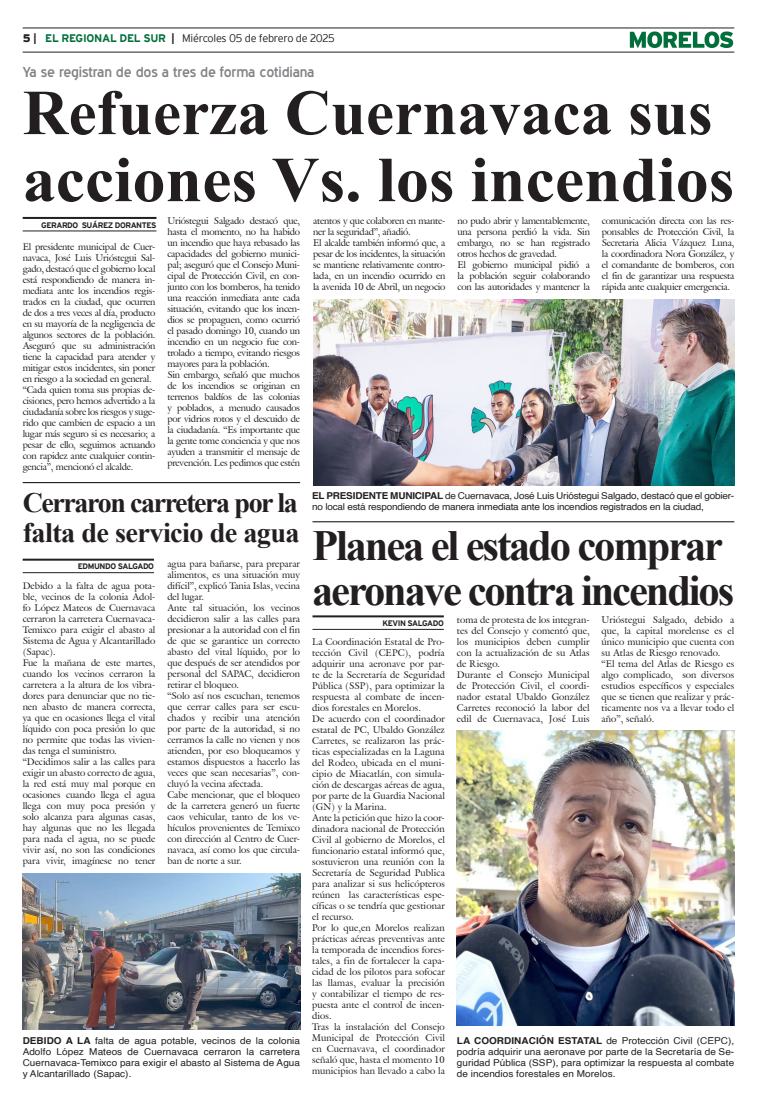
<style>
.page{position:relative;width:757px;height:1106px;background:#fff}
.page>*{position:absolute;margin:0;border:0;box-sizing:border-box;transform-origin:0 0}
.Cabeza_01{font:700 64px "Times New Roman";color:#231f20}
.Cabeza_02{font:700 43px "Times New Roman";letter-spacing:-.05em;color:#231f20}
.Cabeza_03{font:700 28px "Times New Roman";letter-spacing:-.05em;color:#231f20}
.Cabeza_03-2{font:700 28px "Times New Roman";letter-spacing:-.02em;color:#231f20}
.Balazo_01{font:14px "Blue Highway";letter-spacing:-.015em;color:#808285;scale:1.05 1}
.t1{font:300 11px "Interstate";letter-spacing:-.025em;color:#231f20}
.t2{font:9.5px/11px "Galliard IT Cby BT";color:#231f20;text-align:justify}
.Pie_de_foto{font:9.5px/11px "Helvetica";letter-spacing:-.02em;color:#231f20;text-align:justify;scale:1.05 1}
.t3{font:9.5px/11px "Galliard IT Cby BT";letter-spacing:-.02em;color:#231f20}
.t4{font:700 8px "Interstate";letter-spacing:-.05em;color:#231f20}
.s1{font-weight:900}
.s2{font-weight:700}
.s3{font-weight:700;color:#006f3c}
</style>
<div class="page">
<hr style="left:23px;top:28px;width:711px;height:1px;background:#231f20">
<hr style="left:23px;top:52px;width:711px;height:1px;background:#231f20">
<svg style="left:630px;top:31px;width:103px;height:17px"></svg>
<hr style="left:23px;top:217px;width:133px;height:2px;background:#231f20">
<hr style="left:23px;top:230px;width:133px;height:1px;background:#231f20">
<hr style="left:23px;top:558px;width:131px;height:2px;background:#231f20">
<hr style="left:23px;top:572px;width:131px;height:1px;background:#231f20">
<hr style="left:23px;top:482px;width:277px;height:1px;background:#000">
<hr style="left:312px;top:615px;width:132px;height:2px;background:#231f20">
<hr style="left:312px;top:629px;width:132px;height:1px;background:#231f20">
<hr style="left:312px;top:521px;width:422px;height:1px;background:#000">
<img style="left:313px;top:300px;width:421px;height:185px">
<img style="left:457px;top:731px;width:277px;height:294px">
<img style="left:23px;top:873px;width:277px;height:156px">
<p class="t1" style="left:23px;top:32px;width:313px"><span class="s1">5</span> <span class="s2">|</span> <span class="s3">EL REGIONAL DEL SUR</span> <span class="s2">|</span> Miércoles 05 de febrero de 2025</p>
<p class="Balazo_01" style="left:23px;top:63px;width:279px">Ya se registran de dos a tres de forma cotidiana</p>
<p class="Cabeza_01" style="left:23px;top:66px;width:691px">Refuerza Cuernavaca sus</p>
<p class="Cabeza_01" style="left:23px;top:133px;width:713px">acciones Vs. los incendios</p>
<p class="t4" style="left:41px;top:220px;width:117px">GERARDO SUÁREZ DORANTES</p>
<p class="t2" style="left:167px;top:215px;width:134px">Urióstegui Salgado destacó que, hasta el momento, no ha habido un incendio que haya rebasado las capacidades del gobierno munici&shy;pal; aseguró que el Consejo Muni&shy;cipal de Protección Civil, en con&shy;junto con los bomberos, ha tenido una reacción inmediata ante cada situación, evitando que los incen&shy;dios se propaguen, como ocurrió el pasado domingo 10, cuando un incendio en un negocio fue con&shy;trolado a tiempo, evitando riesgos mayores para la población.</p>
<p class="t2" style="left:167px;top:369px;width:134px">Sin embargo, señaló que muchos de los incendios se originan en terrenos baldíos de las colonias y poblados, a menudo causados por vidrios rotos y el descuido de la ciudadanía. “Es importante que la gente tome conciencia y que nos ayuden a transmitir el mensaje de prevención. Les pedimos que estén</p>
<p class="t2" style="left:602px;top:215px;width:134px">comunicación directa con las res&shy;ponsables de Protección Civil, la Secretaria Alicia Vázquez Luna, la coordinadora Nora González, y el comandante de bomberos, con el fin de garantizar una respuesta rápida ante cualquier emergencia.</p>
<p class="t3" style="left:313px;top:215px;width:134px">atentos y que colaboren en mante&shy;ner la seguridad”, añadió.</p>
<p class="t2" style="left:313px;top:237px;width:134px">El alcalde también informó que, a pesar de los incidentes, la situación se mantiene relativamente contro&shy;lada, en un incendio ocurrido en la avenida 10 de Abril, un negocio</p>
<p class="t2" style="left:457px;top:215px;width:134px">no pudo abrir y lamentablemente, una persona perdió la vida. Sin embargo, no se han registrado otros hechos de gravedad.</p>
<p class="t2" style="left:457px;top:259px;width:134px">El gobierno municipal pidió a la población seguir colaborando con las autoridades y mantener la</p>
<p class="t2" style="left:23px;top:241px;width:134px">El presidente municipal de Cuer&shy;navaca, José Luis Urióstegui Sal&shy;gado, destacó que el gobierno local está respondiendo de manera in&shy;mediata ante los incendios regis&shy;trados en la ciudad, que ocurren de dos a tres veces al día, producto en su mayoría de la negligencia de algunos sectores de la población.<br>Aseguró que su administración tiene la capacidad para atender y mitigar estos incidentes, sin poner en riesgo a la sociedad en general.</p>
<p class="t2" style="left:23px;top:384px;width:134px">“Cada quien toma sus propias de&shy;cisiones, pero hemos advertido a la ciudadanía sobre los riesgos y suge&shy;rido que cambien de espacio a un lugar más seguro si es necesario; a pesar de ello, seguimos actuando con rapidez ante cualquier contin&shy;gencia”, mencionó el alcalde.</p>
<p class="Cabeza_03" style="left:23px;top:483px;width:277px">Cerraron carretera por la</p>
<p class="Cabeza_03-2" style="left:23px;top:513px;width:279px">falta de servicio de agua</p>
<p class="t4" style="left:78px;top:562px;width:78px">EDMUNDO SALGADO</p>
<p class="t2" style="left:167px;top:558px;width:134px">agua para bañarse, para preparar alimentos, es una situación muy difícil”, explicó Tania Islas, vecina del lugar.</p>
<p class="t2" style="left:167px;top:602px;width:134px">Ante tal situación, los vecinos decidieron salir a las calles para presionar a la autoridad con el fin de que se garantice un correcto abasto del vital líquido, por lo que después de ser atendidos por personal del SAPAC, decidieron retirar el bloqueo.</p>
<p class="t2" style="left:167px;top:690px;width:134px">“Solo así nos escuchan, tenemos que cerrar calles para ser escu&shy;chados y recibir una atención por parte de la autoridad, si no cerramos la calle no vienen y nos atienden, por eso bloqueamos y estamos dispuestos a hacerlo las veces que sean necesarias”, con&shy;cluyó la vecina afectada.</p>
<p class="t2" style="left:167px;top:789px;width:134px">Cabe mencionar, que el bloqueo de la carretera generó un fuerte caos vehicular, tanto de los ve&shy;hículos provenientes de Temixco con dirección al Centro de Cuer&shy;navaca, así como los que circula&shy;ban de norte a sur.</p>
<p class="t2" style="left:23px;top:580px;width:134px">Debido a la falta de agua pota&shy;ble, vecinos de la colonia Adol&shy;fo López Mateos de Cuernavaca cerraron la carretera Cuernavaca-Temixco para exigir el abasto al Sistema de Agua y Alcantarillado (Sapac).</p>
<p class="t2" style="left:23px;top:657px;width:134px">Fue la mañana de este martes, cuando los vecinos cerraron la carretera a la altura de los vibra&shy;dores para denunciar que no tie&shy;nen abasto de manera correcta, ya que en ocasiones llega el vital líquido con poca presión lo que no permite que todas las vivien&shy;das tenga el suministro.</p>
<p class="t2" style="left:23px;top:756px;width:134px">“Decidimos salir a las calles para exigir un abasto correcto de agua, la red está muy mal porque en ocasiones cuando llega el agua llega con muy poca presión y solo alcanza para algunas casas, hay algunas que no les llegada para nada el agua, no se puede vivir así, no son las condiciones para vivir, imagínese no tener</p>
<p class="Pie_de_foto" style="left:23px;top:1035px;width:266px"><span class="s2">DEBIDO A LA</span> falta de agua potable, vecinos de la colonia Adolfo López Mateos de Cuernavaca cerraron la carretera Cuernavaca-Temixco para exigir el abasto al Sistema de Agua y Alcantarillado (Sapac).</p>
<p class="Pie_de_foto" style="left:312px;top:491px;width:403px"><span class="s2">EL PRESIDENTE MUNICIPAL</span> de Cuernavaca, José Luis Urióstegui Salgado, destacó que el gobier&shy;no local está respondiendo de manera inmediata ante los incendios registrados en la ciudad,</p>
<p class="Cabeza_02" style="left:312px;top:514px;width:412px">Planea el estado comprar</p>
<p class="Cabeza_02" style="left:312px;top:559px;width:424px">aeronave contra incendios</p>
<p class="t4" style="left:382px;top:618px;width:63px">KEVIN SALGADO</p>
<p class="t2" style="left:457px;top:613px;width:134px">toma de protesta de los integran&shy;tes del Consejo y comentó que, los municipios deben cumplir con la actualización de su Atlas de Riesgo.</p>
<p class="t2" style="left:457px;top:668px;width:134px">Durante el Consejo Municipal de Protección Civil, el coordi&shy;nador estatal Ubaldo González Carretes reconoció la labor del edil de Cuernavaca, José Luis</p>
<p class="t2" style="left:601px;top:613px;width:134px">Urióstegui Salgado, debido a que, la capital morelense es el único municipio que cuenta con su Atlas de Riesgo renovado.</p>
<p class="t2" style="left:601px;top:657px;width:134px">“El tema del Atlas de Riesgo es algo complicado, son diversos estudios específicos y especiales que se tienen que realizar y prác&shy;ticamente nos va a llevar todo el año”, señaló.</p>
<p class="t2" style="left:312px;top:635px;width:134px">La Coordinación Estatal de Pro&shy;tección Civil (CEPC), podría adquirir una aeronave por par&shy;te de la Secretaría de Seguridad Pública (SSP), para optimizar la respuesta al combate de incen&shy;dios forestales en Morelos.</p>
<p class="t2" style="left:312px;top:712px;width:134px">De acuerdo con el coordinador estatal de PC, Ubaldo González Carretes, se realizaron las prác&shy;ticas especializadas en la Laguna del Rodeo, ubicada en el muni&shy;cipio de Miacatlán, con simula&shy;ción de descargas aéreas de agua, por parte de la Guardia Nacional (GN) y la Marina.</p>
<p class="t2" style="left:312px;top:811px;width:134px">Ante la petición que hizo la coor&shy;dinadora nacional de Protección Civil al gobierno de Morelos, el funcionario estatal informó que, sostuvieron una reunión con la Secretaría de Seguridad Publica para analizar si sus helicópteros reúnen las características espe&shy;cíficas o se tendría que gestionar el recurso.</p>
<p class="t2" style="left:312px;top:921px;width:134px">Por lo que,en Morelos realizan prácticas aéreas preventivas ante la temporada de incendios fores&shy;tales, a fin de fortalecer la capa&shy;cidad de los pilotos para sofocar las llamas, evaluar la precisión y contabilizar el tiempo de res&shy;puesta ante el control de incen&shy;dios.</p>
<p class="t2" style="left:312px;top:1020px;width:134px">Tras la instalación del Consejo Municipal de Protección Civil en Cuernavava, el coordinador señaló que, hasta el momento 10 municipios han llevado a cabo la</p>
<p class="Pie_de_foto" style="left:457px;top:1035px;width:266px"><span class="s2">LA COORDINACIÓN ESTATAL</span> de Protección Civil (CEPC), podría adquirir una aeronave por parte de la Secretaría de Se&shy;guridad Pública (SSP), para optimizar la respuesta al combate de incendios forestales en Morelos.</p>
</div>
